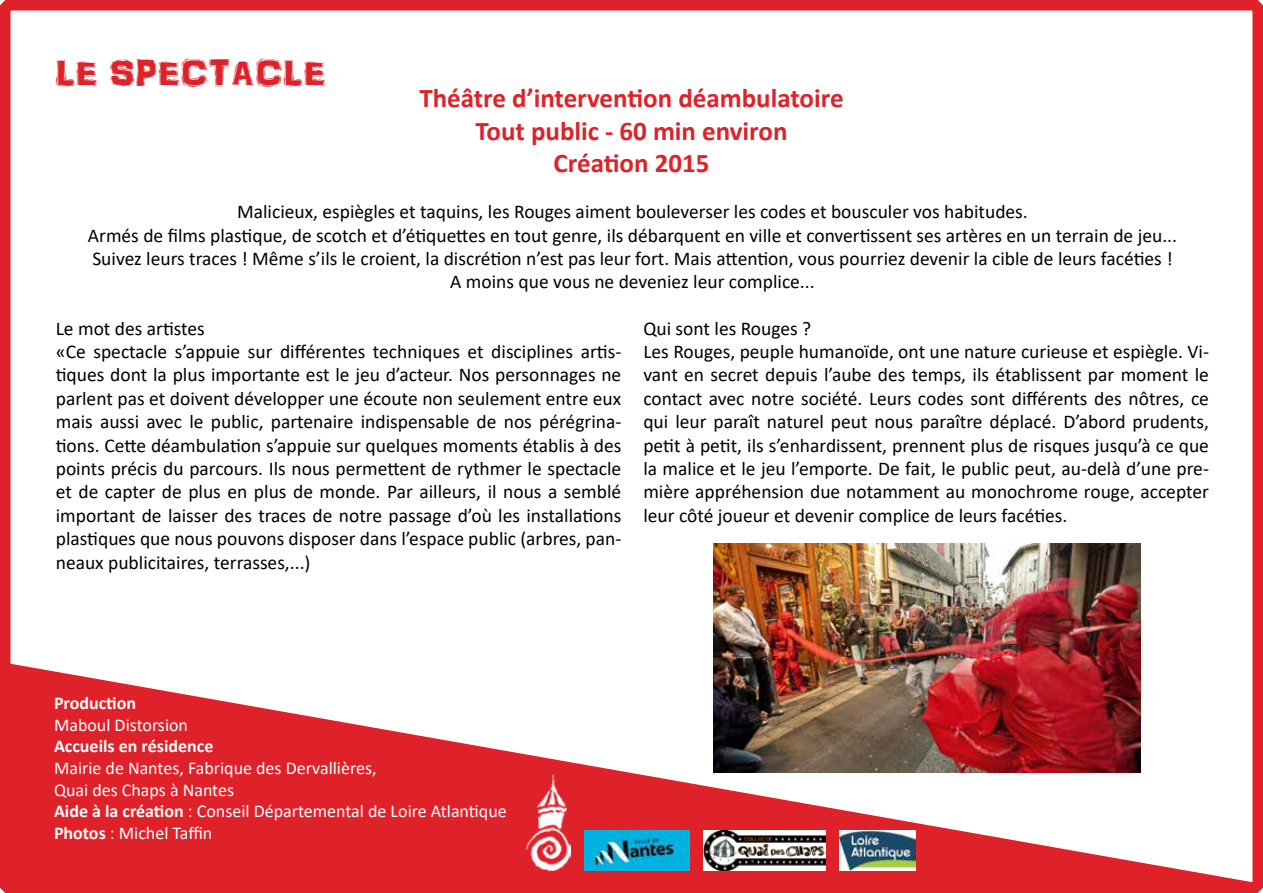
<style>
.page{position:relative;width:1263px;height:893px;background:#fff}
.page>*{position:absolute;margin:0;border:0;box-sizing:border-box;transform-origin:0 0}
.t1{font:37.5px "ARDARLING";color:#df222a}
.t2{font:700 27px/32.4px "Calibri";color:#df222a;text-align:center}
.t3{font:19.5px/23.4px "Calibri";color:#000}
.t4{font:18px/21.6px "Calibri";color:#fff}
.t5{font:700 18px "Calibri";color:#fff}
.s1{font-weight:700}
</style>
<div class="page">
<div style="left:0;top:0;width:1263px;height:893px;border:10px solid #df222a"></div>
<svg style="left:9px;top:663px;width:1254px;height:222px;fill:#df222a"></svg>
<img style="left:584px;top:830px;width:105px;height:40px">
<img style="left:840px;top:830px;width:75px;height:40px">
<img style="left:703px;top:830px;width:123px;height:40px">
<img style="left:526px;top:774px;width:44px;height:96px">
<img style="left:713px;top:543px;width:427px;height:229px">
<h1 class="t1" style="left:55px;top:50px;width:272px">LE SPECTACLE</h1>
<h2 class="t2" style="left:419px;top:82px;width:426px">Théâtre d’intervention déambulatoire<br>Tout public - 60 min environ<br>Création 2015</h2>
<p class="t3" style="left:88px;top:200px;width:1091px;text-align:center">Malicieux, espiègles et taquins, les Rouges aiment bouleverser les codes et bousculer vos habitudes.<br>Armés de films plastique, de scotch et d’étiquettes en tout genre, ils débarquent en ville et convertissent ses artères en un terrain de jeu...<br>Suivez leurs traces ! Même s’ils le croient, la discrétion n’est pas leur fort. Mais attention, vous pourriez devenir la cible de leurs facéties !<br>A moins que vous ne deveniez leur complice...</p>
<p class="t3" style="left:56px;top:316px;width:567px">Le mot des artistes<br>«Ce spectacle s’appuie sur différentes techniques et disciplines artis&shy;tiques dont la plus importante est le jeu d’acteur. Nos personnages ne parlent pas et doivent développer une écoute non seulement entre eux mais aussi avec le public, partenaire indispensable de nos pérégrina&shy;tions. Cette déambulation s’appuie sur quelques moments établis à des points précis du parcours. Ils nous permettent de rythmer le spectacle et de capter de plus en plus de monde. Par ailleurs, il nous a semblé important de laisser des traces de notre passage d’où les installations plastiques que nous pouvons disposer dans l’espace public (arbres, pan&shy;neaux publicitaires, terrasses,...)</p>
<p class="t3" style="left:643px;top:316px;width:567px">Qui sont les Rouges ?<br>Les Rouges, peuple humanoïde, ont une nature curieuse et espiègle. Vi&shy;vant en secret depuis l’aube des temps, ils établissent par moment le contact avec notre société. Leurs codes sont différents des nôtres, ce qui leur paraît naturel peut nous paraître déplacé. D’abord prudents, petit à petit, ils s’enhardissent, prennent plus de risques jusqu’à ce que la malice et le jeu l’emporte. De fait, le public peut, au-delà d’une pre&shy;mière appréhension due notamment au monochrome rouge, accepter leur côté joueur et devenir complice de leurs facéties.</p>
<p class="t5" style="left:54px;top:690px;width:84px">Production</p>
<p class="t4" style="left:54px;top:713px;width:136px">Maboul Distorsion</p>
<p class="t5" style="left:54px;top:734px;width:161px">Accueils en résidence</p>
<p class="t4" style="left:54px;top:757px;width:454px">Mairie de Nantes, Fabrique des Dervallières,<br>Quai des Chaps à Nantes<br><span class="s1">Aide à la création</span> : Conseil Départemental de Loire Atlantique <span class="s1">Photos</span> : Michel Taffin</p>
</div>
